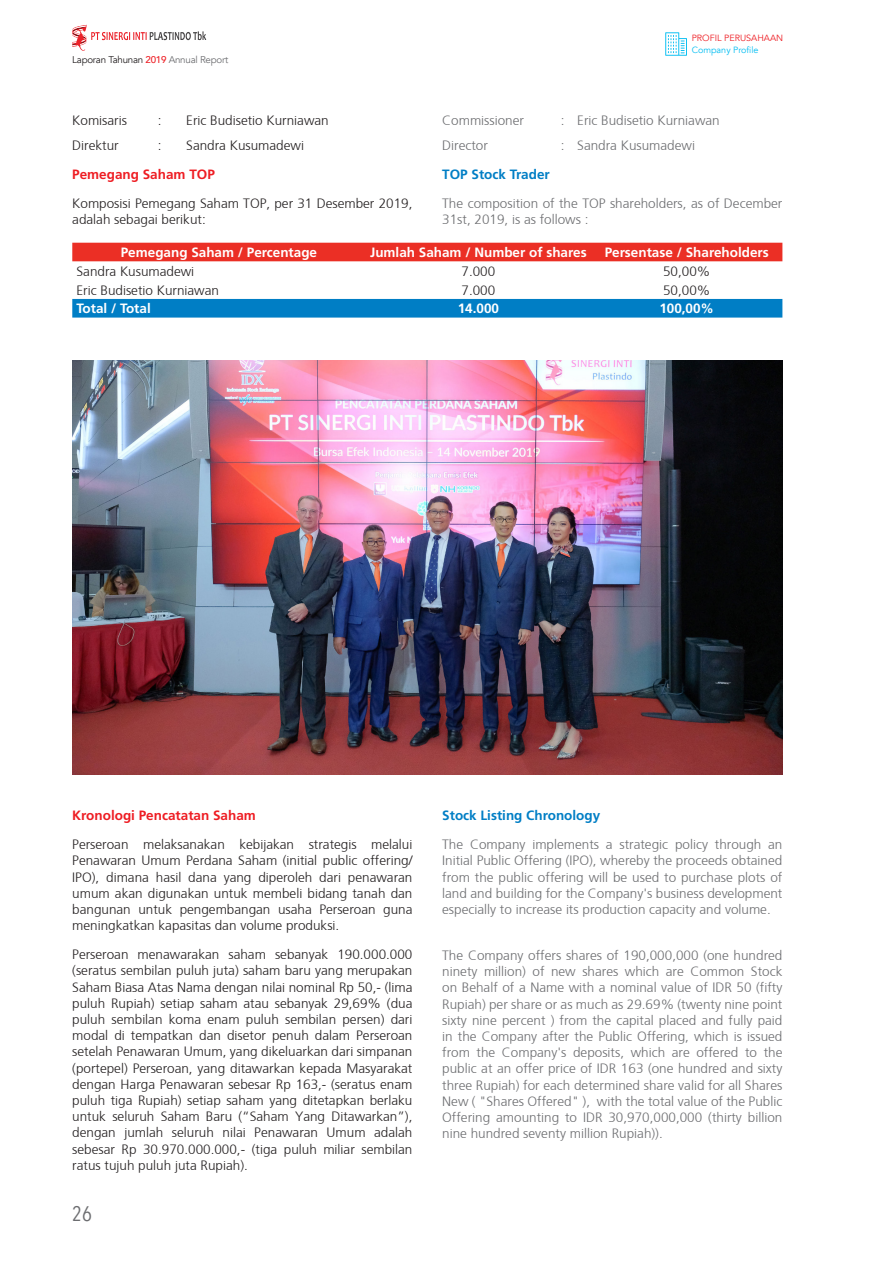
<style>
.page{position:relative;width:893px;height:1263px;background:#fff}
.page>*{position:absolute;margin:0;border:0;box-sizing:border-box;transform-origin:0 0}
.t1{font:21px "Avenir Next Condensed";color:#6c6d70}
.FONT_BOLD{font:300 13.5px/16.2px "Frutiger";color:#231f20;text-align:justify}
.englis_normal_1{font:300 13.5px/16.2px "Frutiger";color:#6c6d70;text-align:justify}
.FONT_BOLD-2{font:700 13.5px "Frutiger LT Std";color:#fff}
.JUDUL_BOLD_2_INDO{font:700 13.5px "Frutiger LT Std";color:#ee1d23}
.JUDUL_BOLD_2_englis{font:700 13.5px "Frutiger LT Std";color:#007ec5}
.t2{font:9.75px "Avenir";letter-spacing:-.025em;color:#231f20}
.t3{font:9px "Avenir";color:#ee1d23}
.t4{font:9px "Avenir";color:#01bdf2}
.s1{font-weight:500;color:#ee1d23}
.s2{color:#6c6d70}
</style>
<div class="page">
<svg style="left:665px;top:32px;width:22px;height:24px"></svg>
<svg style="left:72px;top:24px;width:134px;height:27px"></svg>
<div style="left:72px;top:243px;width:710px;height:18px;background:#eb2f25"></div>
<div style="left:72px;top:299px;width:710px;height:19px;background:#007ec5"></div>
<img style="left:72px;top:360px;width:710px;height:414px">
<p class="t2" style="left:72px;top:54px;width:157px">Laporan Tahunan <span class="s1">2019</span> <span class="s2">Annual Report</span></p>
<p class="t3" style="left:692px;top:33px;width:93px">PROFIL PERUSAHAAN</p>
<p class="t4" style="left:692px;top:45px;width:68px">Company Profile</p>
<p class="FONT_BOLD" style="left:72px;top:111px;width:56px">Komisaris</p>
<p class="FONT_BOLD" style="left:158px;top:111px;width:5px">:</p>
<p class="FONT_BOLD" style="left:186px;top:111px;width:144px">Eric Budisetio Kurniawan</p>
<p class="FONT_BOLD" style="left:72px;top:136px;width:48px">Direktur</p>
<p class="FONT_BOLD" style="left:158px;top:136px;width:5px">:</p>
<p class="FONT_BOLD" style="left:186px;top:136px;width:119px">Sandra Kusumadewi</p>
<p class="JUDUL_BOLD_2_INDO" style="left:72px;top:166px;width:144px">Pemegang Saham TOP</p>
<p class="FONT_BOLD" style="left:72px;top:194px;width:342px">Komposisi Pemegang Saham TOP, per 31 Desember 2019, adalah sebagai berikut:</p>
<p class="FONT_BOLD-2" style="left:121px;top:244px;width:198px">Pemegang Saham / Percentage</p>
<p class="FONT_BOLD-2" style="left:370px;top:244px;width:218px">Jumlah Saham / Number of shares</p>
<p class="FONT_BOLD-2" style="left:605px;top:244px;width:166px">Persentase / Shareholders</p>
<p class="FONT_BOLD" style="left:77px;top:262px;width:119px">Sandra Kusumadewi</p>
<p class="FONT_BOLD" style="left:461px;top:262px;width:35px">7.000</p>
<p class="FONT_BOLD" style="left:663px;top:262px;width:49px">50,00%</p>
<p class="FONT_BOLD" style="left:77px;top:281px;width:144px">Eric Budisetio Kurniawan</p>
<p class="FONT_BOLD" style="left:461px;top:281px;width:35px">7.000</p>
<p class="FONT_BOLD" style="left:663px;top:281px;width:49px">50,00%</p>
<p class="FONT_BOLD-2" style="left:77px;top:301px;width:76px">Total / Total</p>
<p class="FONT_BOLD-2" style="left:458px;top:301px;width:43px">14.000</p>
<p class="FONT_BOLD-2" style="left:659px;top:301px;width:56px">100,00%</p>
<p class="englis_normal_1" style="left:442px;top:111px;width:83px">Commissioner</p>
<p class="englis_normal_1" style="left:561px;top:111px;width:161px">: Eric Budisetio Kurniawan</p>
<p class="englis_normal_1" style="left:442px;top:136px;width:47px">Director</p>
<p class="englis_normal_1" style="left:561px;top:136px;width:136px">: Sandra Kusumadewi</p>
<p class="JUDUL_BOLD_2_englis" style="left:442px;top:166px;width:109px">TOP Stock Trader</p>
<p class="englis_normal_1" style="left:442px;top:194px;width:342px">The composition of the TOP shareholders, as of December<br>31st, 2019, is as follows :</p>
<p class="JUDUL_BOLD_2_INDO" style="left:72px;top:808px;width:185px">Kronologi Pencatatan Saham</p>
<p class="FONT_BOLD" style="left:72px;top:835px;width:342px">Perseroan melaksanakan kebijakan strategis melalui Penawaran Umum Perdana Saham (initial public offering/ IPO), dimana hasil dana yang diperoleh dari penawaran umum akan digunakan untuk membeli bidang tanah dan bangunan untuk pengembangan usaha Perseroan guna meningkatkan kapasitas dan volume produksi.</p>
<p class="FONT_BOLD" style="left:72px;top:945px;width:342px">Perseroan menawarakan saham sebanyak 190.000.000 (seratus sembilan puluh juta) saham baru yang merupakan Saham Biasa Atas Nama dengan nilai nominal Rp 50,- (lima puluh Rupiah) setiap saham atau sebanyak 29,69% (dua puluh sembilan koma enam puluh sembilan persen) dari modal di tempatkan dan disetor penuh dalam Perseroan setelah Penawaran Umum, yang dikeluarkan dari simpanan (portepel) Perseroan, yang ditawarkan kepada Masyarakat dengan Harga Penawaran sebesar Rp 163,- (seratus enam puluh tiga Rupiah) setiap saham yang ditetapkan berlaku untuk seluruh Saham Baru (“Saham Yang Ditawarkan”), dengan jumlah seluruh nilai Penawaran Umum adalah sebesar Rp 30.970.000.000,- (tiga puluh miliar sembilan ratus tujuh puluh juta Rupiah).</p>
<h1 class="t1" style="left:72px;top:1196px;width:21px">26</h1>
<p class="JUDUL_BOLD_2_englis" style="left:442px;top:808px;width:160px">Stock Listing Chronology</p>
<p class="englis_normal_1" style="left:442px;top:835px;width:342px">The Company implements a strategic policy through an Initial Public Offering (IPO), whereby the proceeds obtained from the public offering will be used to purchase plots of land and building for the Company's business development especially to increase its production capacity and volume.</p>
<p class="englis_normal_1" style="left:442px;top:946px;width:342px">The Company offers shares of 190,000,000 (one hundred ninety million) of new shares which are Common Stock on Behalf of a Name with a nominal value of IDR 50 (fifty Rupiah) per share or as much as 29.69% (twenty nine point sixty nine percent ) from the capital placed and fully paid in the Company after the Public Offering, which is issued from the Company's deposits, which are offered to the public at an offer price of IDR 163 (one hundred and sixty three Rupiah) for each determined share valid for all Shares New ( "Shares Offered" ), with the total value of the Public Offering amounting to IDR 30,970,000,000 (thirty billion nine hundred seventy million Rupiah)).</p>
</div>
